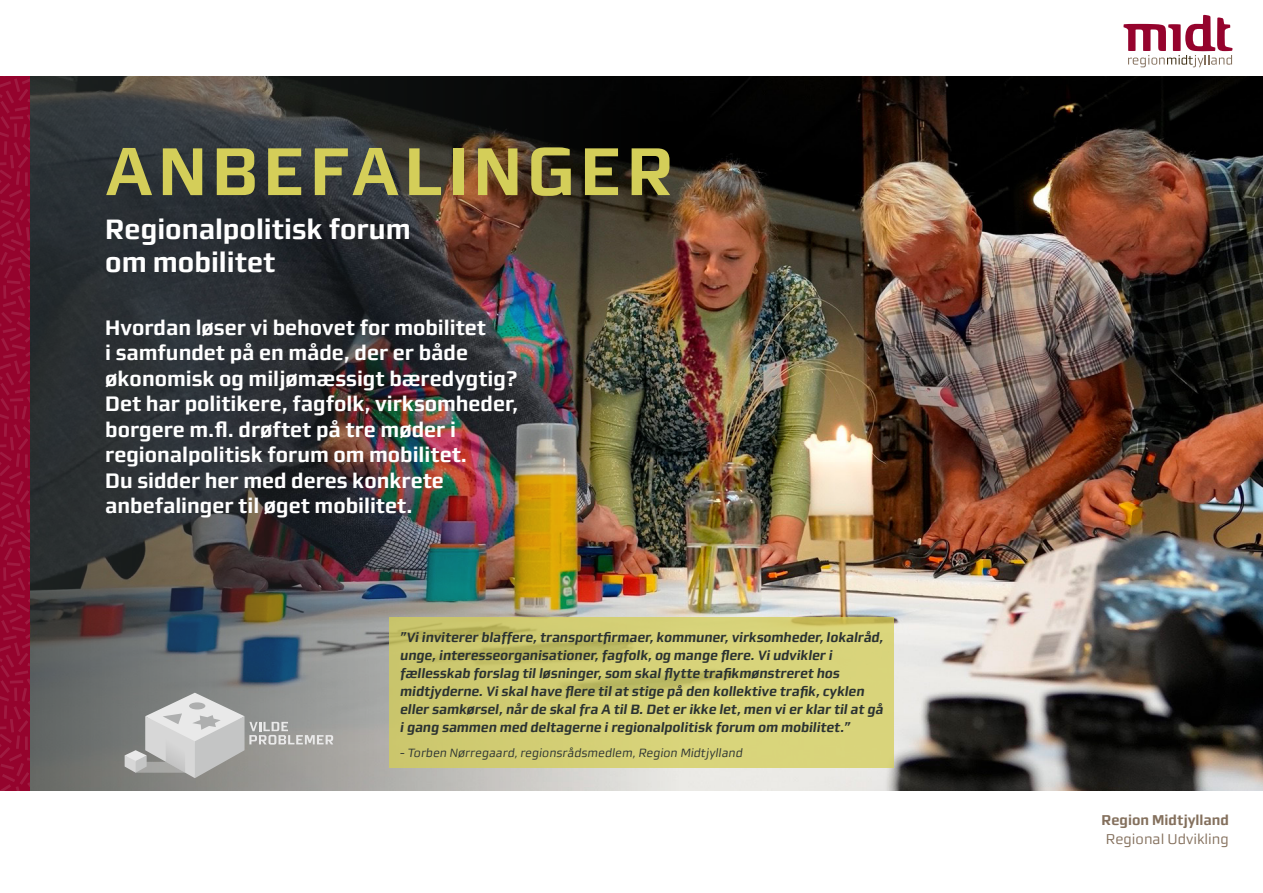
<style>
.page{position:relative;width:1263px;height:893px;background:#fff}
.page>*{position:absolute;margin:0;border:0;box-sizing:border-box;transform-origin:0 0}
.t1{font:700 67.5px "midtsans";letter-spacing:.075em;color:#d4ce59}
.t2{font:700 28.05px/33px "midtsans";color:#fff}
.t3{font:700 21px/25.5px "midtsans";color:#fff}
.t4{font:700 14.25px "midtsans";color:#84705d}
.t5{font:14.25px "midtsans";color:#84705d}
.t6{font:italic 700 13.5px/18px "midtsans";color:#2b3231}
.t7{font:italic 12px "midtsans";color:#2b3231}
</style>
<div class="page">
<img style="left:798px;top:77px;width:465px;height:714px">
<img style="left:30px;top:77px;width:768px;height:714px">
<svg style="left:125px;top:693px;width:208px;height:85px;background:#abacaa"></svg>
<svg style="left:389px;top:618px;width:505px;height:150px;background:#d1cd74"></svg>
<svg style="left:0;top:77px;width:30px;height:713px;background:#970831"></svg>
<svg style="left:1123px;top:14px;width:109px;height:53px"></svg>
<h1 class="t1" style="left:105px;top:132px;width:570px">ANBEFALINGER</h1>
<h2 class="t2" style="left:105px;top:212px;width:307px">Regionalpolitisk forum om mobilitet</h2>
<p class="t3" style="left:105px;top:314px;width:415px">Hvordan løser vi behovet for mobilitet<br>i samfundet på en måde, der er både økonomisk og miljømæssigt bæredygtig?<br>Det har politikere, fagfolk, virksomheder, borgere m.fl. drøftet på tre møder i regionalpolitisk forum om mobilitet.<br>Du sidder her med deres konkrete anbefalinger til øget mobilitet.</p>
<p class="t6" style="left:400px;top:628px;width:485px">”Vi inviterer blaffere, transportfirmaer, kommuner, virksomheder, lokalråd, unge, interesseorganisationer, fagfolk, og mange flere. Vi udvikler i fællesskab forslag til løsninger, som skal flytte trafikmønstreret hos midtjyderne. Vi skal have flere til at stige på den kollektive trafik, cyklen eller samkørsel, når de skal fra A til B. Det er ikke let, men vi er klar til at gå i gang sammen med deltagerne i regionalpolitisk forum om mobilitet.”</p>
<p class="t7" style="left:400px;top:746px;width:344px">- Torben Nørregaard, regionsrådsmedlem, Region Midtjylland</p>
<p class="t4" style="left:1101px;top:811px;width:129px">Region Midtjylland</p>
<p class="t5" style="left:1106px;top:830px;width:125px">Regional Udvikling</p>
</div>
